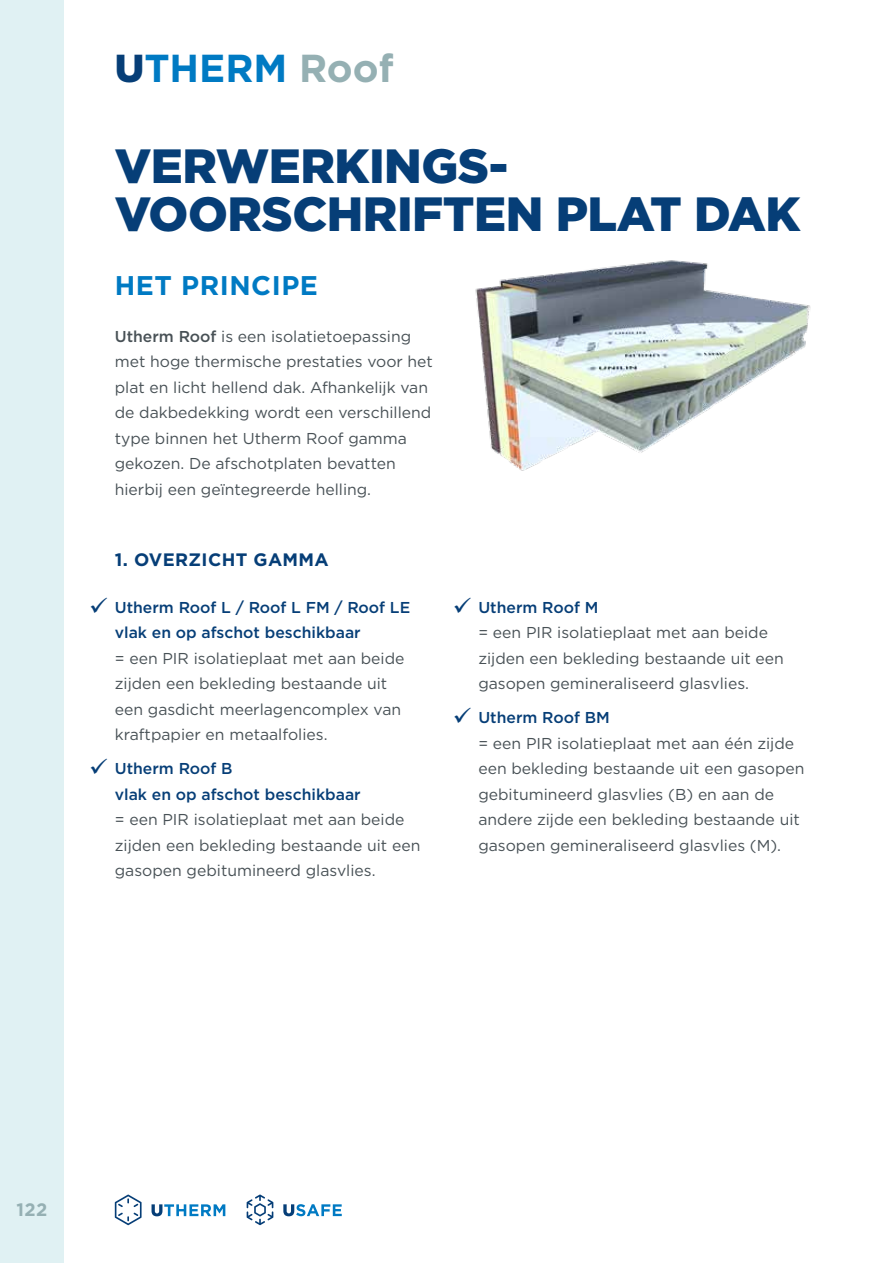
<style>
.page{position:relative;width:893px;height:1263px;background:#fff}
.page>*{position:absolute;margin:0;border:0;box-sizing:border-box;transform-origin:0 0}
.t1{font:900 48px/48px "Gotham";letter-spacing:-.01em;color:#063e77}
.t2{font:700 39px "Gotham";color:#007ac3}
.t3{font:700 27px "Gotham";letter-spacing:.02em;color:#007ac3}
.t4{font:700 18px "Gotham";letter-spacing:.02em;color:#063e77}
.t5{font:700 18px "Gotham";color:#95b0b3}
.t6{font:15.75px/25.5px "Gotham";color:#485156}
.t7{font:500 15.75px/25.5px "Gotham";color:#063e77}
.s1{font-weight:900;color:#063e77}
.s2{color:#95b0b3}
.s3{font-weight:500}
.s4{color:#063e77}
.s5{font-weight:500;color:#063e77}
</style>
<div class="page">
<img style="left:475px;top:260px;width:336px;height:211px">
<div style="left:0;top:0;width:64px;height:1263px;background:#e0f1f3"></div>
<svg style="left:152px;top:1204px;width:73px;height:12px"></svg>
<svg style="left:115px;top:1194px;width:27px;height:31px"></svg>
<svg style="left:247px;top:1194px;width:26px;height:31px"></svg>
<svg style="left:283px;top:1204px;width:59px;height:12px"></svg>
<h2 class="t2" style="left:115px;top:43px;width:280px"><span class="s1">U</span>THERM <span class="s2">Roof</span></h2>
<h1 class="t1" style="left:115px;top:141px;width:687px">VERWERKINGS-<br>VOORSCHRIFTEN PLAT DAK</h1>
<h3 class="t3" style="left:115px;top:268px;width:205px">HET PRINCIPE</h3>
<p class="t6" style="left:115px;top:323px;width:320px"><span class="s3">Utherm Roof</span> is een isolatietoepassing met hoge thermische prestaties voor het plat en licht hellend dak. Afhankelijk van de dakbedekking wordt een verschillend type binnen het Utherm Roof gamma gekozen. De afschotplaten bevatten hierbij een geïntegreerde helling.</p>
<p class="t4" style="left:115px;top:548px;width:215px">1. OVERZICHT GAMMA</p>
<p class="t7" style="left:115px;top:594px;width:297px;text-indent:-26px">✓ Utherm Roof L / Roof L FM / Roof LE vlak en op afschot beschikbaar</p>
<p class="t6" style="left:115px;top:645px;width:291px">= een PIR isolatieplaat met aan beide zijden een bekleding bestaande uit een gasdicht meerlagencomplex van kraftpapier en metaalfolies.</p>
<p class="t7" style="left:115px;top:756px;width:247px;text-indent:-26px">✓ Utherm Roof B<br>vlak en op afschot beschikbaar</p>
<p class="t6" style="left:115px;top:806px;width:307px">= een PIR isolatieplaat met aan beide zijden een bekleding bestaande uit een gasopen gebitumineerd glasvlies.</p>
<p class="t6" style="left:478px;top:594px;width:307px;text-indent:-26px"><span class="s4">✓</span> <span class="s5">Utherm Roof M<br></span>= een PIR isolatieplaat met aan beide zijden een bekleding bestaande uit een gasopen gemineraliseerd glasvlies.</p>
<p class="t6" style="left:478px;top:704px;width:328px;text-indent:-26px"><span class="s4">✓</span> <span class="s5">Utherm Roof BM<br></span>= een PIR isolatieplaat met aan één zijde een bekleding bestaande uit een gasopen gebitumineerd glasvlies (B) en aan de andere zijde een bekleding bestaande uit gasopen gemineraliseerd glasvlies (M).</p>
<p class="t5" style="left:17px;top:1198px;width:32px">122</p>
</div>
